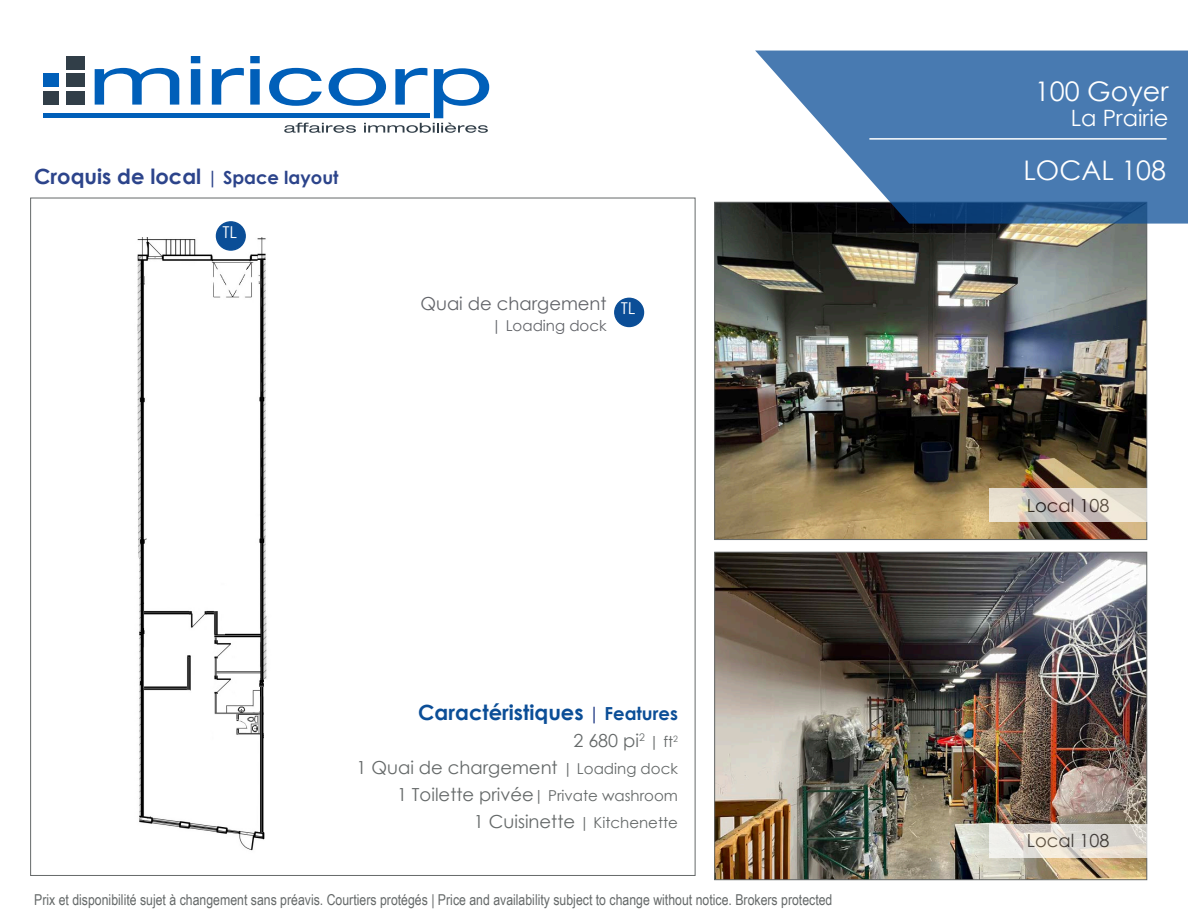
<style>
.page{position:relative;width:1188px;height:918px;background:#fff}
.page>*{position:absolute;margin:0;border:0;box-sizing:border-box;transform-origin:0 0}
.t1{font:27px "Century Gothic";color:#fff}
.t2{font:22.5px "Century Gothic";color:#fff}
.t3{font:700 21px "Century Gothic";color:#2c448b}
.t4{font:700 21px "Century Gothic";color:#0b4e97}
.t5{font:18px "Century Gothic";color:#656969}
.t6{font:18px "Century Gothic";color:#231f20}
.t7{font:18px "Century Gothic";color:#63656a}
.t8{font:15px "Arial Narrow";color:#656969}
.t9{font:15px "Century Gothic";color:#656969}
.t10{font:15px "Century Gothic";color:#63656a}
.s1{font-size:18px}
.s2{font-size:18px;color:#2c448b}
.s3{font-size:15px}
</style>
<div class="page">
<svg style="left:95px;top:68px;width:84px;height:37px"></svg>
<svg style="left:191px;top:56px;width:9px;height:49px"></svg>
<svg style="left:212px;top:68px;width:32px;height:37px"></svg>
<svg style="left:250px;top:56px;width:10px;height:49px"></svg>
<hr style="left:43px;top:114px;width:387px;height:4px;background:#005fb9">
<div style="left:66px;top:74px;width:19px;height:13px;background:#313e48"></div>
<div style="left:66px;top:56px;width:19px;height:13px;background:#313e48"></div>
<div style="left:66px;top:91px;width:19px;height:13px;background:#313e48"></div>
<div style="left:43px;top:74px;width:16px;height:13px;background:#005fb9"></div>
<div style="left:43px;top:91px;width:16px;height:13px;background:#313e48"></div>
<svg style="left:269px;top:68px;width:220px;height:65px"></svg>
<img style="left:716px;top:204px;width:429px;height:334px">
<img style="left:716px;top:554px;width:429px;height:324px">
<div style="left:714px;top:552px;width:433px;height:328px;border:1px solid #656969"></div>
<svg style="left:989px;top:488px;width:158px;height:34px;background:#dcd3c8"></svg>
<svg style="left:989px;top:824px;width:158px;height:33px;background:#e2ded6"></svg>
<div style="left:615px;top:298px;width:29px;height:29px;background:#0b4e97;border-radius:50%"></div>
<div style="left:614px;top:298px;width:30px;height:29px;border:1px solid #0b4e97;border-radius:50%"></div>
<img style="left:137px;top:238px;width:130px;height:613px">
<div style="left:216px;top:222px;width:29px;height:28px;background:#0b4e97;border-radius:50%"></div>
<div style="left:216px;top:221px;width:30px;height:30px;border:1px solid #0b4e97;border-radius:50%"></div>
<svg style="left:755px;top:51px;width:433px;height:173px;background:#5b84b1"></svg>
<hr style="left:869px;top:138px;width:298px;height:2px;background:#fff">
<p class="t3" style="left:34px;top:160px;width:306px">Croquis de local <span class="s1">| Space layout</span></p>
<p class="t7" style="left:420px;top:290px;width:188px">Quai de chargement</p>
<p class="t10" style="left:491px;top:315px;width:117px">| Loading dock</p>
<p class="t4" style="left:418px;top:696px;width:261px">Caractéristiques <span class="s2">|</span> <span class="s1">Features</span></p>
<p class="t5" style="left:573px;top:728px;width:106px">2 680 pi<sup>2</sup> <span class="s3">| ft</span><sup>2</sup></p>
<p class="t5" style="left:356px;top:755px;width:323px">1 Quai de chargement <span class="s3">| Loading dock</span></p>
<p class="t9" style="left:397px;top:785px;width:282px"><span class="s1">1 Toilette privée</span>| Private washroom</p>
<p class="t9" style="left:474px;top:812px;width:206px"><span class="s1">1 Cuisinette</span> | Kitchenette</p>
<p class="t8" style="left:34px;top:889px;width:800px">Prix et disponibilité sujet à changement sans préavis. Courtiers protégés | Price and availability subject to change without notice. Brokers protected</p>
<h1 class="t1" style="left:1035px;top:72px;width:135px">100 Goyer</h1>
<h2 class="t2" style="left:1071px;top:103px;width:99px">La Prairie</h2>
<p class="t1" style="left:1024px;top:151px;width:144px">LOCAL 108</p>
<p class="t6" style="left:1027px;top:493px;width:84px">Local 108</p>
<p class="t6" style="left:1027px;top:828px;width:84px">Local 108</p>
</div>
